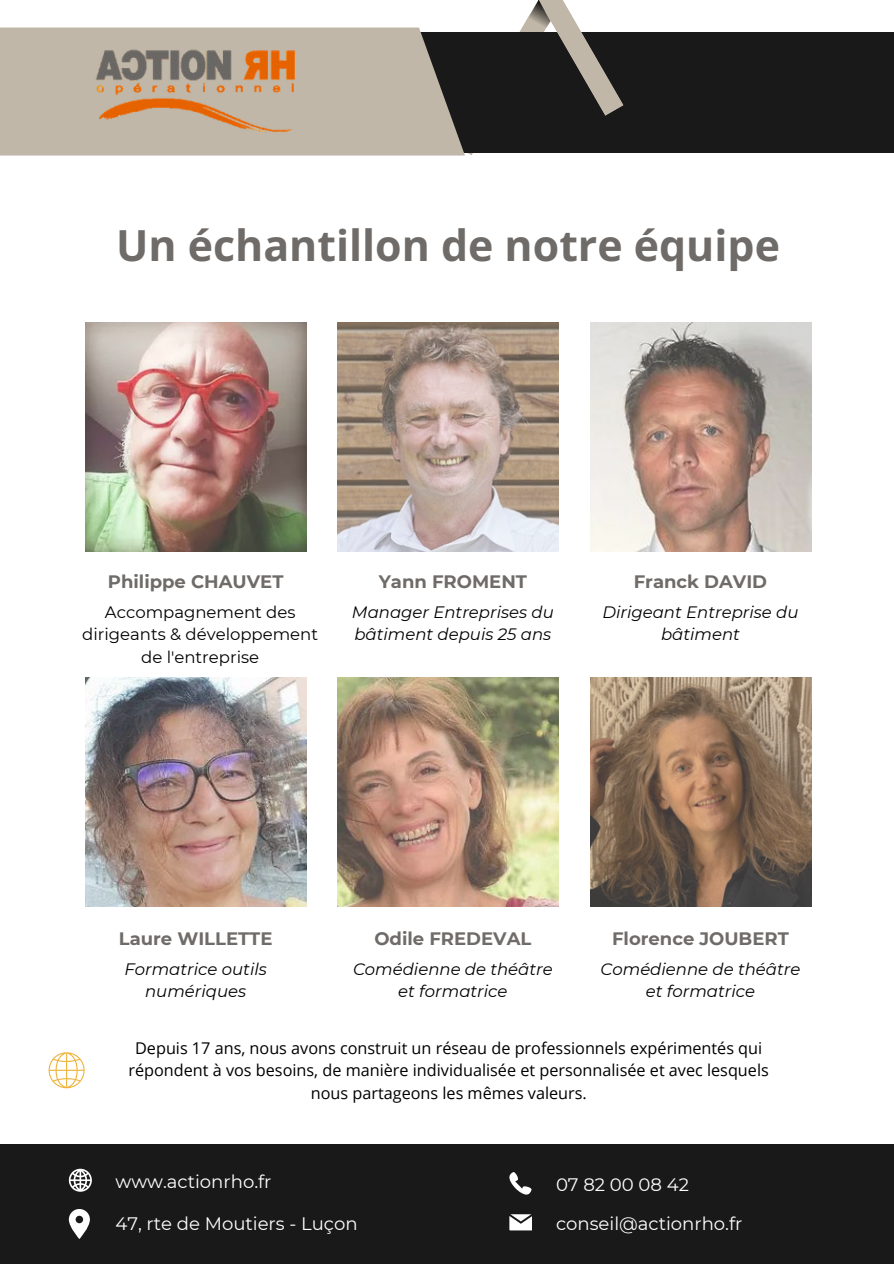
<style>
.page{position:relative;width:894px;height:1264px;background:#fff}
.page>*{position:absolute;margin:0;border:0;box-sizing:border-box;transform-origin:0 0}
.t1{font:700 42.9px "Open Sans";color:#6f6b68}
.t2{font:700 18px "Montserrat";color:#6f6b68}
.t3{font:18px "Montserrat";color:#fff}
.t4{font:italic 16.5px/22.5px "Montserrat";color:#000;text-align:center}
.t5{font:16.5px/22.5px "Montserrat";color:#000;text-align:center}
.t6{font:16.2px/22.4px "Open Sans";color:#000;text-align:center}
</style>
<div class="page">
<img style="left:338px;top:322px;width:220px;height:229px">
<img style="left:338px;top:677px;width:220px;height:229px">
<img style="left:590px;top:322px;width:220px;height:229px">
<img style="left:590px;top:677px;width:220px;height:229px">
<img style="left:85px;top:322px;width:221px;height:229px">
<img style="left:85px;top:677px;width:221px;height:229px">
<div style="left:395px;top:33px;width:498px;height:120px;background:#191919"></div>
<svg style="left:453px;top:0;width:170px;height:156px"></svg>
<svg style="left:0;top:28px;width:465px;height:127px;fill:#c0b7a8"></svg>
<div style="left:0;top:1144px;width:893px;height:119px;background:#191919"></div>
<svg style="left:69px;top:1168px;width:22px;height:23px"></svg>
<svg style="left:69px;top:1209px;width:21px;height:29px"></svg>
<svg style="left:509px;top:1214px;width:22px;height:15px"></svg>
<svg style="left:509px;top:1172px;width:22px;height:22px"></svg>
<img style="left:85px;top:43px;width:221px;height:94px">
<svg style="left:49px;top:1052px;width:36px;height:36px"></svg>
<h1 class="t1" style="left:116px;top:216px;width:665px">Un échantillon de notre équipe</h1>
<p class="t2" style="left:108px;top:570px;width:177px">Philippe CHAUVET</p>
<p class="t5" style="left:82px;top:601px;width:237px">Accompagnement des dirigeants &amp; développement de l'entreprise</p>
<p class="t2" style="left:378px;top:570px;width:150px">Yann FROMENT</p>
<p class="t4" style="left:352px;top:601px;width:203px;text-align:left">Manager Entreprises du bâtiment depuis 25 ans</p>
<p class="t2" style="left:633px;top:570px;width:135px">Franck DAVID</p>
<p class="t4" style="left:602px;top:601px;width:198px">Dirigeant Entreprise du bâtiment</p>
<p class="t2" style="left:119px;top:927px;width:155px">Laure WILLETTE</p>
<p class="t4" style="left:124px;top:957px;width:144px">Formatrice outils numériques</p>
<p class="t2" style="left:374px;top:927px;width:158px">Odile FREDEVAL</p>
<p class="t4" style="left:353px;top:957px;width:201px">Comédienne de théâtre et formatrice</p>
<p class="t2" style="left:612px;top:927px;width:178px">Florence JOUBERT</p>
<p class="t4" style="left:600px;top:957px;width:201px">Comédienne de théâtre et formatrice</p>
<p class="t6" style="left:128px;top:1036px;width:641px">Depuis 17 ans, nous avons construit un réseau de professionnels expérimentés qui répondent à vos besoins, de manière individualisée et personnalisée et avec lesquels nous partageons les mêmes valeurs.</p>
<p class="t3" style="left:115px;top:1170px;width:157px">www.actionrho.fr</p>
<p class="t3" style="left:556px;top:1173px;width:134px">07 82 00 08 42</p>
<p class="t3" style="left:115px;top:1212px;width:243px">47, rte de Moutiers - Luçon</p>
<p class="t3" style="left:556px;top:1212px;width:188px">conseil@actionrho.fr</p>
</div>
